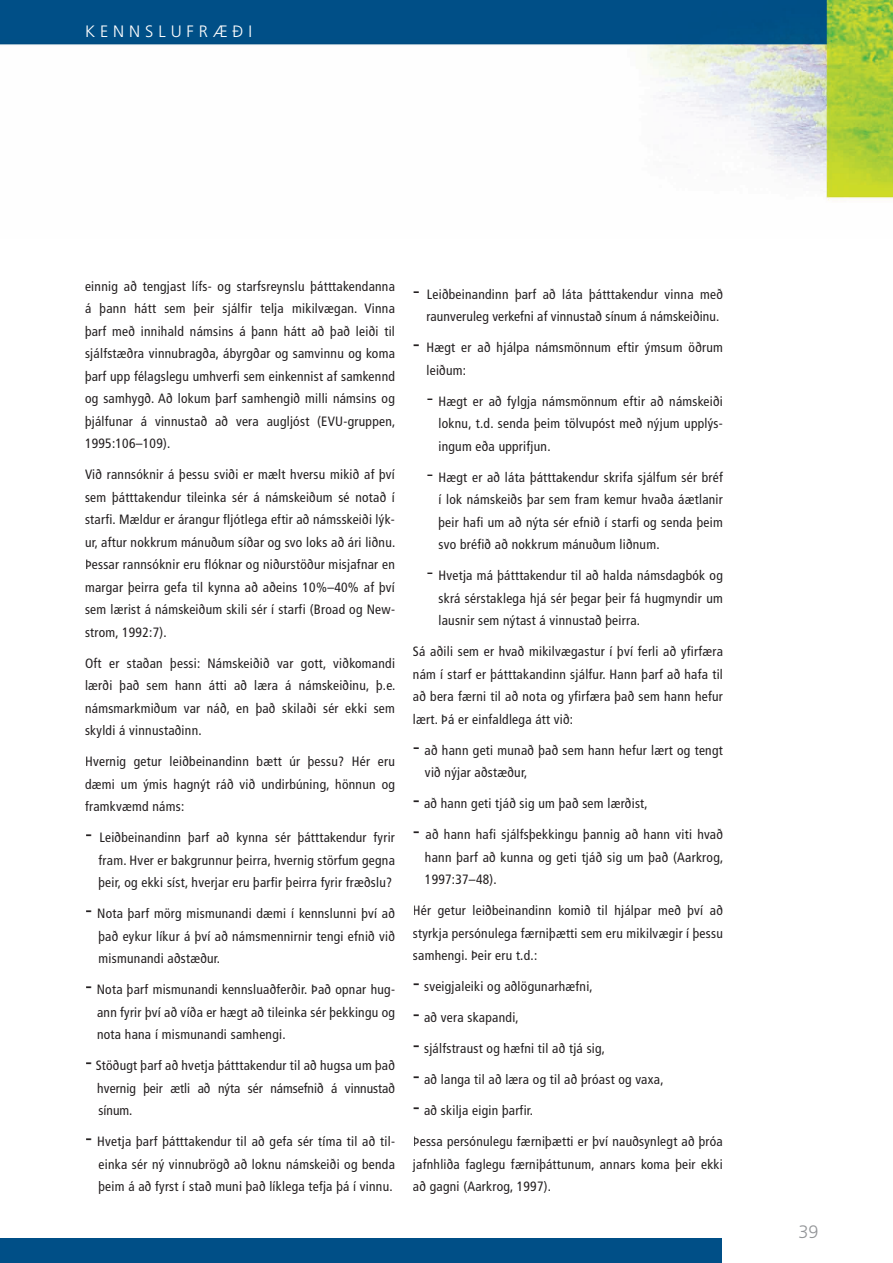
<style>
.page{position:relative;width:893px;height:1263px;background:#fff}
.page>*{position:absolute;margin:0;border:0;box-sizing:border-box;transform-origin:0 0}
.t1{font:300 18px "Frutiger";color:#939598}
.t2{font:300 16.5px "Frutiger";letter-spacing:.3em;color:#fff}
.t3{font:condensed 13.5px/22.5px "Frutiger";letter-spacing:.02em;color:#231f20;text-align:justify}
.s1{font-size:24px}
.s2{font-weight:300;font-size:24px}
</style>
<div class="page">
<div style="left:0;top:1238px;width:722px;height:25px;background:#004f87"></div>
<img style="left:0;top:0;width:893px;height:201px">
<p class="t2" style="left:85px;top:22px;width:169px">KENNSLUFRÆÐI</p>
<p class="t3" style="left:85px;top:275px;width:312px">einnig að tengjast lífs- og starfsreynslu þátttakendanna á þann hátt sem þeir sjálfir telja mikilvægan. Vinna þarf með innihald námsins á þann hátt að það leiði til sjálfstæðra vinnubragða, ábyrgðar og samvinnu og koma þarf upp félagslegu umhverfi sem einkennist af samkennd og samhygð. Að lokum þarf samhengið milli námsins og þjálfunar á vinnustað að vera augljóst (EVU-gruppen, 1995:106–109).</p>
<p class="t3" style="left:85px;top:463px;width:312px">Við rannsóknir á þessu sviði er mælt hversu mikið af því sem þátttakendur tileinka sér á námskeiðum sé notað í starfi. Mældur er árangur fljótlega eftir að námsskeiði lýk&shy;ur, aftur nokkrum mánuðum síðar og svo loks að ári liðnu.<br>Þessar rannsóknir eru flóknar og niðurstöður misjafnar en margar þeirra gefa til kynna að aðeins 10%–40% af því sem lærist á námskeiðum skili sér í starfi (Broad og New&shy;strom, 1992:7).</p>
<p class="t3" style="left:85px;top:652px;width:312px">Oft er staðan þessi: Námskeiðið var gott, viðkomandi lærði það sem hann átti að læra á námskeiðinu, þ.e. námsmarkmiðum var náð, en það skilaði sér ekki sem skyldi á vinnustaðinn.</p>
<p class="t3" style="left:85px;top:750px;width:311px">Hvernig getur leiðbeinandinn bætt úr þessu? Hér eru dæmi um ýmis hagnýt ráð við undirbúning, hönnun og framkvæmd náms:</p>
<p class="t3" style="left:99px;top:826px;width:298px;text-indent:-13px"><span class="s1">-</span> Leiðbeinandinn þarf að kynna sér þátttakendur fyrir fram. Hver er bakgrunnur þeirra, hvernig störfum gegna þeir, og ekki síst, hverjar eru þarfir þeirra fyrir fræðslu?</p>
<p class="t3" style="left:99px;top:902px;width:298px;text-indent:-13px"><span class="s1">-</span> Nota þarf mörg mismunandi dæmi í kennslunni því að það eykur líkur á því að námsmennirnir tengi efnið við mismunandi aðstæður.</p>
<p class="t3" style="left:97px;top:978px;width:299px;text-indent:-12px"><span class="s1">-</span> Nota þarf mismunandi kennsluaðferðir. Það opnar hug&shy;ann fyrir því að víða er hægt að tileinka sér þekkingu og nota hana í mismunandi samhengi.</p>
<p class="t3" style="left:97px;top:1054px;width:299px;text-indent:-12px"><span class="s1">-</span> Stöðugt þarf að hvetja þátttakendur til að hugsa um það hvernig þeir ætli að nýta sér námsefnið á vinnustað sínum.</p>
<p class="t3" style="left:99px;top:1130px;width:298px;text-indent:-13px"><span class="s1">-</span> Hvetja þarf þátttakendur til að gefa sér tíma til að til&shy;einka sér ný vinnubrögð að loknu námskeiði og benda þeim á að fyrst í stað muni það líklega tefja þá í vinnu.</p>
<p class="t3" style="left:413px;top:283px;width:311px;text-align:right"><span class="s1">-</span> Leiðbeinandinn þarf að láta þátttakendur vinna með raunveruleg verkefni af vinnustað sínum á námskeiðinu.</p>
<p class="t3" style="left:426px;top:336px;width:298px;text-indent:-14px"><span class="s1">-</span> Hægt er að hjálpa námsmönnum eftir ýmsum öðrum leiðum:</p>
<p class="t3" style="left:438px;top:390px;width:286px;text-indent:-12px"><span class="s2">-</span> Hægt er að fylgja námsmönnum eftir að námskeiði loknu, t.d. senda þeim tölvupóst með nýjum upplýs&shy;ingum eða upprifjun.</p>
<p class="t3" style="left:438px;top:466px;width:286px;text-indent:-12px"><span class="s2">-</span> Hægt er að láta þátttakendur skrifa sjálfum sér bréf í lok námskeiðs þar sem fram kemur hvaða áætlanir þeir hafi um að nýta sér efnið í starfi og senda þeim svo bréfið að nokkrum mánuðum liðnum.</p>
<p class="t3" style="left:438px;top:564px;width:286px;text-indent:-12px"><span class="s2">-</span> Hvetja má þátttakendur til að halda námsdagbók og skrá sérstaklega hjá sér þegar þeir fá hugmyndir um lausnir sem nýtast á vinnustað þeirra.</p>
<p class="t3" style="left:413px;top:640px;width:311px">Sá aðili sem er hvað mikilvægastur í því ferli að yfirfæra nám í starf er þátttakandinn sjálfur. Hann þarf að hafa til að bera færni til að nota og yfirfæra það sem hann hefur lært. Þá er einfaldlega átt við:</p>
<p class="t3" style="left:425px;top:739px;width:299px;text-indent:-12px"><span class="s1">-</span> að hann geti munað það sem hann hefur lært og tengt við nýjar aðstæður,</p>
<p class="t3" style="left:413px;top:792px;width:236px"><span class="s1">-</span> að hann geti tjáð sig um það sem lærðist,</p>
<p class="t3" style="left:425px;top:823px;width:300px;text-indent:-12px"><span class="s1">-</span> að hann hafi sjálfsþekkingu þannig að hann viti hvað hann þarf að kunna og geti tjáð sig um það (Aarkrog, 1997:37–48).</p>
<p class="t3" style="left:413px;top:899px;width:311px">Hér getur leiðbeinandinn komið til hjálpar með því að styrkja persónulega færniþætti sem eru mikilvægir í þessu samhengi. Þeir eru t.d.:</p>
<p class="t3" style="left:413px;top:975px;width:181px"><span class="s1">-</span> sveigjaleiki og aðlögunarhæfni,</p>
<p class="t3" style="left:413px;top:1006px;width:107px"><span class="s1">-</span> að vera skapandi,</p>
<p class="t3" style="left:413px;top:1037px;width:194px"><span class="s1">-</span> sjálfstraust og hæfni til að tjá sig,</p>
<p class="t3" style="left:413px;top:1068px;width:252px"><span class="s1">-</span> að langa til að læra og til að þróast og vaxa,</p>
<p class="t3" style="left:413px;top:1099px;width:122px"><span class="s1">-</span> að skilja eigin þarfir.</p>
<p class="t3" style="left:413px;top:1130px;width:311px">Þessa persónulegu færniþætti er því nauðsynlegt að þróa jafnhliða faglegu færniþáttunum, annars koma þeir ekki að gagni (Aarkrog, 1997).</p>
<h1 class="t1" style="left:798px;top:1222px;width:22px">39</h1>
</div>
